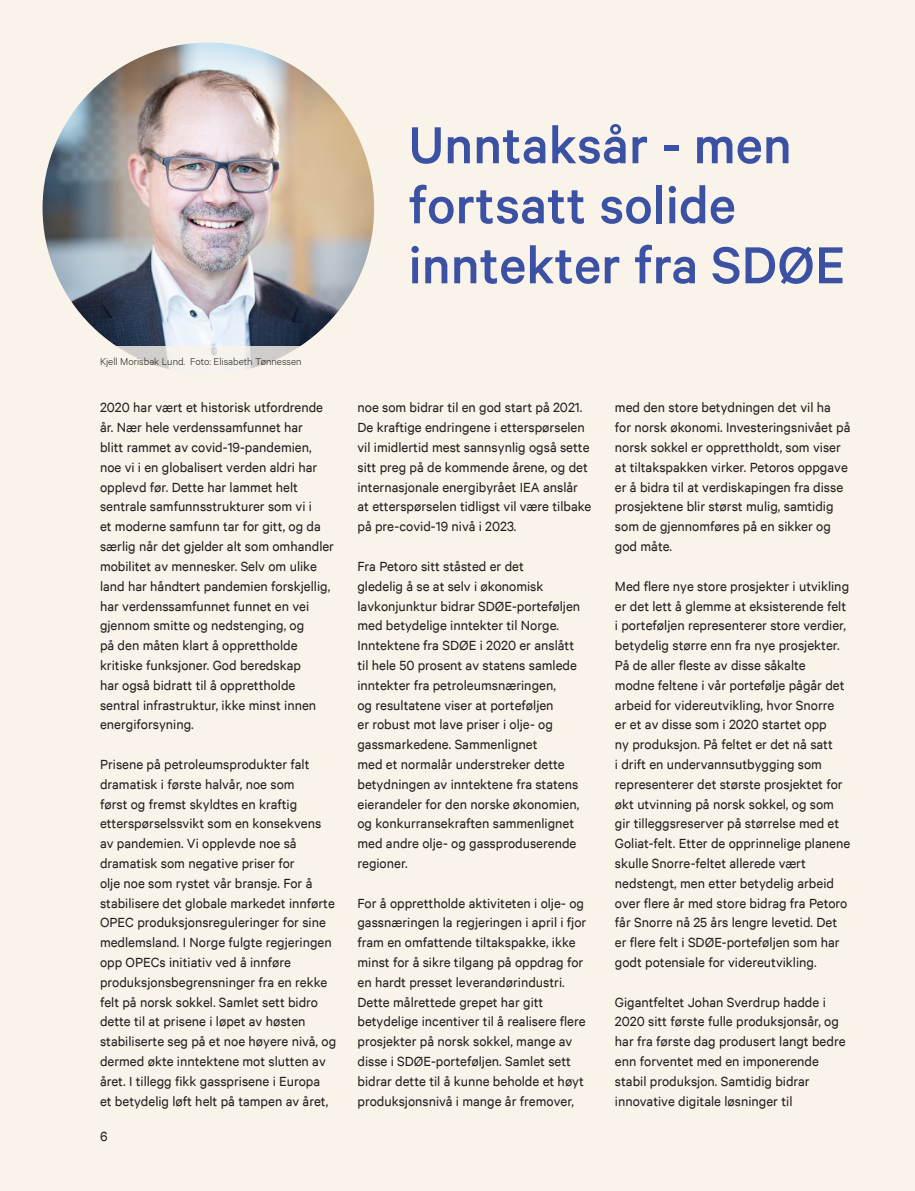
<style>
.page{position:relative;width:915px;height:1191px;background:#fff}
.page>*{position:absolute;margin:0;border:0;box-sizing:border-box;transform-origin:0 0}
.t1{font:500 58.5px/60px "Calibre";color:#3b51a3}
.Brødtekst{font:15px/19.8px "Calibre";color:#231f20}
.Bildetekst{font:300 11.25px "Calibre";color:#231f20}
</style>
<div class="page">
<div style="left:0;top:0;width:914px;height:1191px;background:#faf3ea"></div>
<img style="left:43px;top:43px;width:331px;height:331px;border-radius:166px">
<div style="left:82px;top:346px;width:253px;height:54px;background:#faf3ea"></div>
<p class="t1" style="left:408px;top:113px;width:438px">Unntaksår - men fortsatt solide inntekter fra SDØE</p>
<p class="Bildetekst" style="left:100px;top:355px;width:203px">Kjell Morisbak Lund. Foto: Elisabeth Tønnessen</p>
<p class="Brødtekst" style="left:100px;top:397px;width:235px">2020 har vært et historisk utfordrende år. Nær hele verdenssamfunnet har<br>blitt rammet av covid-19-pandemien, noe vi i en globalisert verden aldri har opplevd før. Dette har lammet helt sentrale samfunnsstrukturer som vi i<br>et moderne samfunn tar for gitt, og da særlig når det gjelder alt som omhandler mobilitet av mennesker. Selv om ulike land har håndtert pandemien forskjellig, har verdenssamfunnet funnet en vei gjennom smitte og nedstenging, og<br>på den måten klart å opprettholde kritiske funksjoner. God beredskap<br>har også bidratt til å opprettholde sentral infrastruktur, ikke minst innen energiforsyning.</p>
<p class="Brødtekst" style="left:100px;top:754px;width:237px">Prisene på petroleumsprodukter falt dramatisk i første halvår, noe som<br>først og fremst skyldtes en kraftig etterspørselssvikt som en konsekvens av pandemien. Vi opplevde noe så dramatisk som negative priser for<br>olje noe som rystet vår bransje. For å stabilisere det globale markedet innførte OPEC produksjonsreguleringer for sine medlemsland. I Norge fulgte regjeringen opp OPECs initiativ ved å innføre produksjonsbegrensninger fra en rekke felt på norsk sokkel. Samlet sett bidro dette til at prisene i løpet av høsten stabiliserte seg på et noe høyere nivå, og dermed økte inntektene mot slutten av året. I tillegg fikk gassprisene i Europa<br>et betydelig løft helt på tampen av året,</p>
<p class="Brødtekst" style="left:100px;top:1126px;width:9px">6</p>
<p class="Brødtekst" style="left:357px;top:397px;width:235px">noe som bidrar til en god start på 2021.<br>De kraftige endringene i etterspørselen vil imidlertid mest sannsynlig også sette sitt preg på de kommende årene, og det internasjonale energibyrået IEA anslår at etterspørselen tidligst vil være tilbake på pre-covid-19 nivå i 2023.</p>
<p class="Brødtekst" style="left:357px;top:556px;width:224px">Fra Petoro sitt ståsted er det<br>gledelig å se at selv i økonomisk lavkonjunktur bidrar SDØE-porteføljen med betydelige inntekter til Norge.<br>Inntektene fra SDØE i 2020 er anslått til hele 50 prosent av statens samlede inntekter fra petroleumsnæringen,<br>og resultatene viser at porteføljen<br>er robust mot lave priser i olje- og gassmarkedene. Sammenlignet<br>med et normalår understreker dette betydningen av inntektene fra statens eierandeler for den norske økonomien, og konkurransekraften sammenlignet med andre olje- og gassproduserende regioner.</p>
<p class="Brødtekst" style="left:357px;top:892px;width:230px">For å opprettholde aktiviteten i olje- og gassnæringen la regjeringen i april i fjor fram en omfattende tiltakspakke, ikke minst for å sikre tilgang på oppdrag for en hardt presset leverandørindustri.<br>Dette målrettede grepet har gitt betydelige incentiver til å realisere flere prosjekter på norsk sokkel, mange av disse i SDØE-porteføljen. Samlet sett bidrar dette til å kunne beholde et høyt produksjonsnivå i mange år fremover,</p>
<p class="Brødtekst" style="left:614px;top:397px;width:237px">med den store betydningen det vil ha for norsk økonomi. Investeringsnivået på norsk sokkel er opprettholdt, som viser at tiltakspakken virker. Petoros oppgave er å bidra til at verdiskapingen fra disse prosjektene blir størst mulig, samtidig som de gjennomføres på en sikker og god måte.</p>
<p class="Brødtekst" style="left:614px;top:575px;width:237px">Med flere nye store prosjekter i utvikling er det lett å glemme at eksisterende felt i porteføljen representerer store verdier, betydelig større enn fra nye prosjekter.<br>På de aller fleste av disse såkalte<br>modne feltene i vår portefølje pågår det arbeid for videreutvikling, hvor Snorre<br>er et av disse som i 2020 startet opp<br>ny produksjon. På feltet er det nå satt<br>i drift en undervannsutbygging som representerer det største prosjektet for økt utvinning på norsk sokkel, og som gir tilleggsreserver på størrelse med et Goliat-felt. Etter de opprinnelige planene skulle Snorre-feltet allerede vært nedstengt, men etter betydelig arbeid over flere år med store bidrag fra Petoro får Snorre nå 25 års lengre levetid. Det er flere felt i SDØE-porteføljen som har godt potensiale for videreutvikling.</p>
<p class="Brødtekst" style="left:614px;top:991px;width:232px">Gigantfeltet Johan Sverdrup hadde i 2020 sitt første fulle produksjonsår, og har fra første dag produsert langt bedre enn forventet med en imponerende stabil produksjon. Samtidig bidrar innovative digitale løsninger til</p>
</div>
